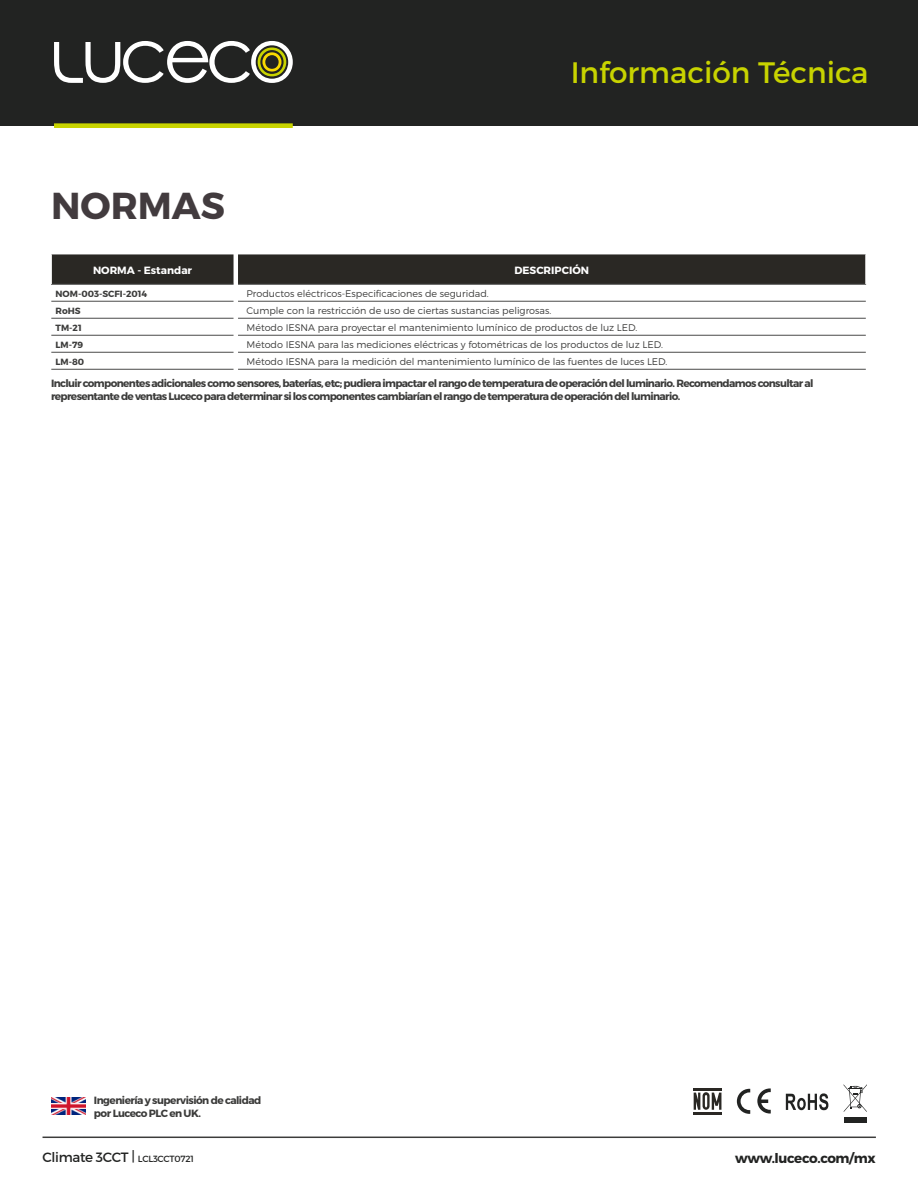
<style>
.page{position:relative;width:918px;height:1188px;background:#fff}
.page>*{position:absolute;margin:0;border:0;box-sizing:border-box;transform-origin:0 0}
.t1{font:700 37.5px "Montserrat";color:#423b3e}
.t2{font:29.55px "Montserrat";color:#c8d300}
.t3{font:13.5px "Montserrat";letter-spacing:-.025em;color:#222322}
.t4{font:700 13.5px "Montserrat";letter-spacing:-.025em;color:#222322}
.t5{font:700 10.5px/12.6px "Montserrat";letter-spacing:-.06em;color:#3c3c3b}
.t6{font:700 10.5px "Montserrat";color:#fff}
.t7{font:300 9.6px "Montserrat";color:#3c3c3b}
.t8{font:700 9px "Montserrat";color:#3c3c3b}
.s1{font-size:9px}
</style>
<div class="page">
<hr style="left:43px;top:1137px;width:833px;height:1px;background:#3c3c3b">
<div style="left:0;top:0;width:918px;height:126px;background:#222322"></div>
<div style="left:54px;top:123px;width:239px;height:5px;background:#c8d300"></div>
<svg style="left:54px;top:41px;width:239px;height:42px"></svg>
<svg style="left:52px;top:254px;width:814px;height:30px;background:#2e2c28"></svg>
<hr style="left:51px;top:301px;width:183px;height:1px;background:#4a4a49">
<hr style="left:238px;top:301px;width:628px;height:1px;background:#4a4a49">
<hr style="left:51px;top:318px;width:183px;height:1px;background:#4a4a49">
<hr style="left:238px;top:318px;width:628px;height:1px;background:#4a4a49">
<hr style="left:51px;top:335px;width:183px;height:1px;background:#4a4a49">
<hr style="left:238px;top:335px;width:628px;height:1px;background:#4a4a49">
<hr style="left:51px;top:352px;width:183px;height:1px;background:#4a4a49">
<hr style="left:238px;top:352px;width:628px;height:1px;background:#4a4a49">
<hr style="left:51px;top:369px;width:183px;height:1px;background:#4a4a49">
<hr style="left:238px;top:369px;width:628px;height:1px;background:#4a4a49">
<hr style="left:51px;top:284px;width:183px;height:1px;background:#4a4a49">
<hr style="left:238px;top:284px;width:628px;height:1px;background:#4a4a49">
<hr style="left:694px;top:1088px;width:28px;height:2px;background:#2a2824">
<hr style="left:694px;top:1112px;width:28px;height:2px;background:#2a2824">
<svg style="left:694px;top:1092px;width:27px;height:18px"></svg>
<svg style="left:737px;top:1089px;width:13px;height:25px"></svg>
<svg style="left:757px;top:1088px;width:14px;height:26px"></svg>
<svg style="left:786px;top:1093px;width:42px;height:17px"></svg>
<div style="left:844px;top:1118px;width:22px;height:5px;background:#222322"></div>
<svg style="left:844px;top:1084px;width:23px;height:28px"></svg>
<img style="left:51px;top:1098px;width:35px;height:17px">
<h1 class="t1" style="left:51px;top:182px;width:175px">NORMAS</h1>
<h2 class="t2" style="left:571px;top:54px;width:299px">Información Técnica</h2>
<p class="t6" style="left:93px;top:264px;width:101px">NORMA - Estandar</p>
<p class="t6" style="left:515px;top:264px;width:76px">DESCRIPCIÓN</p>
<p class="t8" style="left:56px;top:288px;width:93px">NOM-003-SCFI-2014</p>
<p class="t7" style="left:247px;top:288px;width:244px">Productos eléctricos-Especificaciones de seguridad.</p>
<p class="t8" style="left:56px;top:305px;width:27px">RoHS</p>
<p class="t7" style="left:247px;top:305px;width:306px">Cumple con la restricción de uso de ciertas sustancias peligrosas.</p>
<p class="t8" style="left:56px;top:322px;width:28px">TM-21</p>
<p class="t7" style="left:247px;top:322px;width:392px">Método IESNA para proyectar el mantenimiento lumínico de productos de luz LED.</p>
<p class="t8" style="left:56px;top:339px;width:29px">LM-79</p>
<p class="t7" style="left:247px;top:339px;width:418px">Método IESNA para las mediciones eléctricas y fotométricas de los productos de luz LED.</p>
<p class="t8" style="left:56px;top:356px;width:30px">LM-80</p>
<p class="t7" style="left:247px;top:356px;width:422px">Método IESNA para la medición del mantenimiento lumínico de las fuentes de luces LED.</p>
<p class="t5" style="left:51px;top:377px;width:764px">Incluir componentes adicionales como sensores, baterías, etc; pudiera impactar el rango de temperatura de operación del luminario. Recomendamos consultar al representante de ventas Luceco para determinar si los componentes cambiarían el rango de temperatura de operación del luminario.</p>
<p class="t5" style="left:94px;top:1094px;width:169px">Ingeniería y supervisión de calidad por Luceco PLC en UK.</p>
<h3 class="t3" style="left:43px;top:1149px;width:153px">Climate 3CCT | <span class="s1">LCL3CCT0721</span></h3>
<h3 class="t4" style="left:735px;top:1150px;width:142px">www.luceco.com/mx</h3>
</div>
